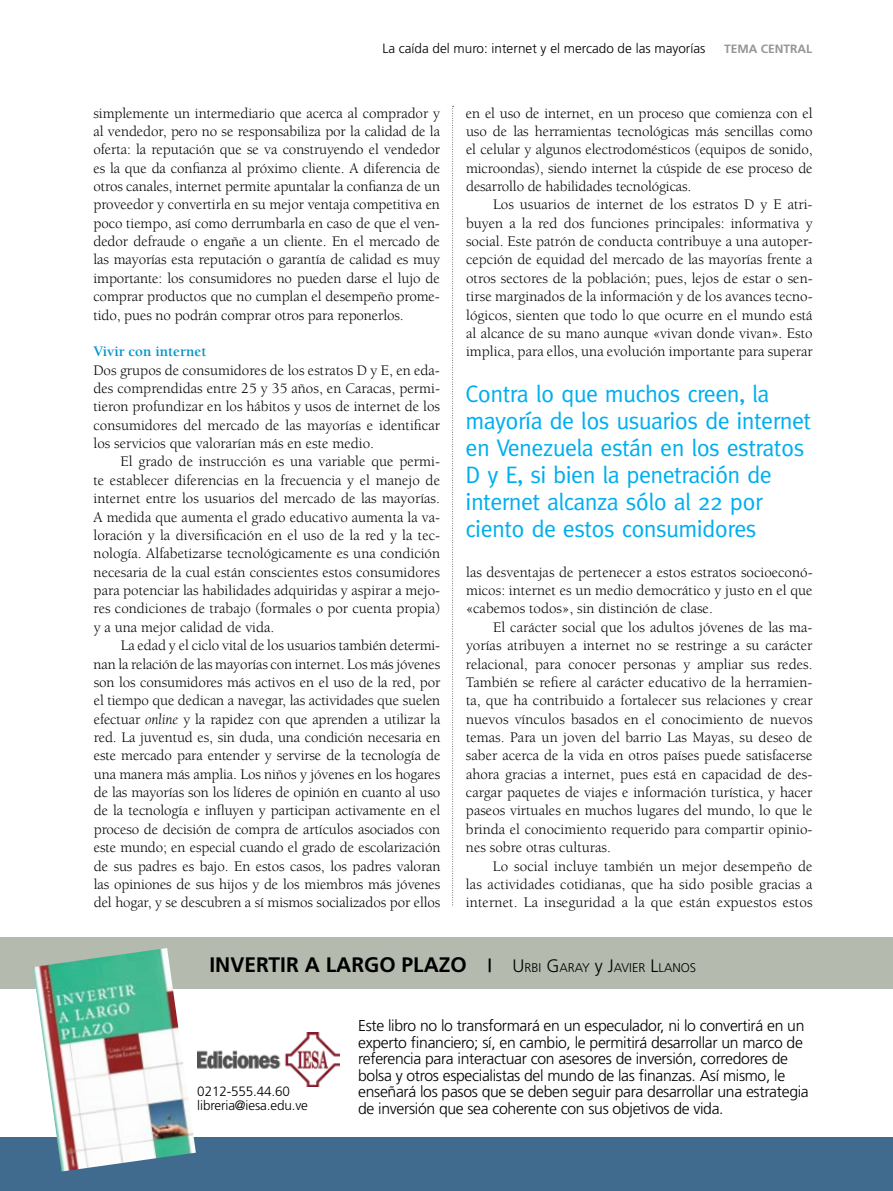
<style>
.page{position:relative;width:893px;height:1191px;background:#fff}
.page>*{position:absolute;margin:0;border:0;box-sizing:border-box;transform-origin:0 0}
.t1{font:24px/27px "Meta";letter-spacing:-.025em;color:#00aeef}
.t2{font:700 21px "Frutiger";color:#000}
.t3{font:300 15.75px/16.5px "Frutiger";letter-spacing:-.02em;color:#000}
.t4{font:15px/18.3px "Berkeley";color:#000;text-align:justify}
.t5{font:700 15px "Berkeley";color:#0094c9}
.t6{font:300 13.5px/14.2px "Frutiger";color:#000}
.t7{font:700 12px "Frutiger";color:#939598}
.s1{font-style:italic}
.s2{font-size:18px}
.s3{font-weight:300;font-size:18px}
.s4{font-weight:300;font-size:12.6px}
</style>
<div class="page">
<svg style="left:452px;top:106px;width:2px;height:801px"></svg>
<div style="left:0;top:937px;width:893px;height:254px;background:#406b8e"></div>
<div style="left:0;top:983px;width:893px;height:153px;background:#fff"></div>
<img style="left:198px;top:1032px;width:142px;height:54px">
<div style="left:0;top:937px;width:893px;height:52px;background:#b5baaf"></div>
<img style="left:33px;top:948px;width:163px;height:223px">
<p class="t6" style="left:382px;top:41px;width:325px">La caída del muro: internet y el mercado de las mayorías</p>
<p class="t7" style="left:724px;top:42px;width:45px">TEMA CEN</p>
<p class="t7" style="left:783px;top:42px;width:30px">TRAL</p>
<p class="t4" style="left:93px;top:104px;width:348px">simplemente un intermediario que acerca al comprador y al vendedor, pero no se responsabiliza por la calidad de la oferta: la reputación que se va construyendo el vendedor es la que da confianza al próximo cliente. A diferencia de otros canales, internet permite apuntalar la confianza de un proveedor y convertirla en su mejor ventaja competitiva en poco tiempo, así como derrumbarla en caso de que el ven&shy;dedor defraude o engañe a un cliente. En el mercado de las mayorías esta reputación o garantía de calidad es muy importante: los consumidores no pueden darse el lujo de comprar productos que no cumplan el desempeño prome&shy;tido, pues no podrán comprar otros para reponerlos.</p>
<p class="t5" style="left:93px;top:343px;width:115px">Vivir con internet</p>
<p class="t4" style="left:93px;top:361px;width:348px">Dos grupos de consumidores de los estratos D y E, en eda&shy;des comprendidas entre 25 y 35 años, en Caracas, permi&shy;tieron profundizar en los hábitos y usos de internet de los consumidores del mercado de las mayorías e identificar los servicios que valorarían más en este medio.</p>
<p class="t4" style="left:93px;top:453px;width:348px;text-indent:27px">El grado de instrucción es una variable que permi&shy;te establecer diferencias en la frecuencia y el manejo de internet entre los usuarios del mercado de las mayorías.<br>A medida que aumenta el grado educativo aumenta la va&shy;loración y la diversificación en el uso de la red y la tec&shy;nología. Alfabetizarse tecnológicamente es una condición necesaria de la cual están conscientes estos consumidores para potenciar las habilidades adquiridas y aspirar a mejo&shy;res condiciones de trabajo (formales o por cuenta propia) y a una mejor calidad de vida.</p>
<p class="t4" style="left:94px;top:636px;width:348px;text-indent:27px">La edad y el ciclo vital de los usuarios también determi&shy;nan la relación de las mayorías con internet. Los más jóvenes son los consumidores más activos en el uso de la red, por el tiempo que dedican a navegar, las actividades que suelen efectuar <span class="s1">online</span> y la rapidez con que aprenden a utilizar la red. La juventud es, sin duda, una condición necesaria en este mercado para entender y servirse de la tecnología de una manera más amplia. Los niños y jóvenes en los hogares de las mayorías son los líderes de opinión en cuanto al uso de la tecnología e influyen y participan activamente en el proceso de decisión de compra de artículos asociados con este mundo; en especial cuando el grado de escolarización de sus padres es bajo. En estos casos, los padres valoran las opiniones de sus hijos y de los miembros más jóvenes del hogar, y se descubren a sí mismos socializados por ellos</p>
<p class="t4" style="left:466px;top:104px;width:348px">en el uso de internet, en un proceso que comienza con el uso de las herramientas tecnológicas más sencillas como el celular y algunos electrodomésticos (equipos de sonido, microondas), siendo internet la cúspide de ese proceso de desarrollo de habilidades tecnológicas.</p>
<p class="t4" style="left:466px;top:196px;width:348px;text-indent:27px">Los usuarios de internet de los estratos D y E atri&shy;buyen a la red dos funciones principales: informativa y social. Este patrón de conducta contribuye a una autoper&shy;cepción de equidad del mercado de las mayorías frente a otros sectores de la población; pues, lejos de estar o sen&shy;tirse marginados de la información y de los avances tecno&shy;lógicos, sienten que todo lo que ocurre en el mundo está al alcance de su mano aunque «vivan donde vivan». Esto implica, para ellos, una evolución importante para superar</p>
<h1 class="t1" style="left:466px;top:380px;width:347px">Contra lo que muchos creen, la mayoría de los usuarios de internet en Venezuela están en los estratos<br>D y E, si bien la penetración de internet alcanza sólo al 22 por ciento de estos consumidores</h1>
<p class="t4" style="left:466px;top:563px;width:348px">las desventajas de pertenecer a estos estratos socioeconó&shy;micos: internet es un medio democrático y justo en el que «cabemos todos», sin distinción de clase.</p>
<p class="t4" style="left:466px;top:618px;width:348px;text-indent:27px">El carácter social que los adultos jóvenes de las ma&shy;yorías atribuyen a internet no se restringe a su carácter relacional, para conocer personas y ampliar sus redes.<br>También se refiere al carácter educativo de la herramien&shy;ta, que ha contribuido a fortalecer sus relaciones y crear nuevos vínculos basados en el conocimiento de nuevos temas. Para un joven del barrio Las Mayas, su deseo de saber acerca de la vida en otros países puede satisfacerse ahora gracias a internet, pues está en capacidad de des&shy;cargar paquetes de viajes e información turística, y hacer paseos virtuales en muchos lugares del mundo, lo que le brinda el conocimiento requerido para compartir opinio&shy;nes sobre otras culturas.</p>
<p class="t4" style="left:466px;top:857px;width:348px;text-indent:27px">Lo social incluye también un mejor desempeño de las actividades cotidianas, que ha sido posible gracias a internet. La inseguridad a la que están expuestos estos</p>
<h2 class="t2" style="left:209px;top:952px;width:488px">INVERTIR A LARGO PLAZO <span class="s2">|</span> <span class="s3">U</span> <span class="s4">RBI</span> <span class="s3">G</span> <span class="s4">ARAY</span> <span class="s3">y</span> <span class="s3">J</span><span class="s4">AVIER</span> <span class="s3">L</span><span class="s4">LANOS</span></h2>
<p class="t6" style="left:197px;top:1084px;width:112px">0212-555.44.60 libreria@iesa.edu.ve</p>
<p class="t3" style="left:358px;top:1017px;width:452px">Este libro no lo transformará en un especulador, ni lo convertirá en un experto financiero; sí, en cambio, le permitirá desarrollar un marco de referencia para interactuar con asesores de inversión, corredores de bolsa y otros especialistas del mundo de las finanzas. Así mismo, le enseñará los pasos que se deben seguir para desarrollar una estrategia de inversión que sea coherente con sus objetivos de vida.</p>
</div>
